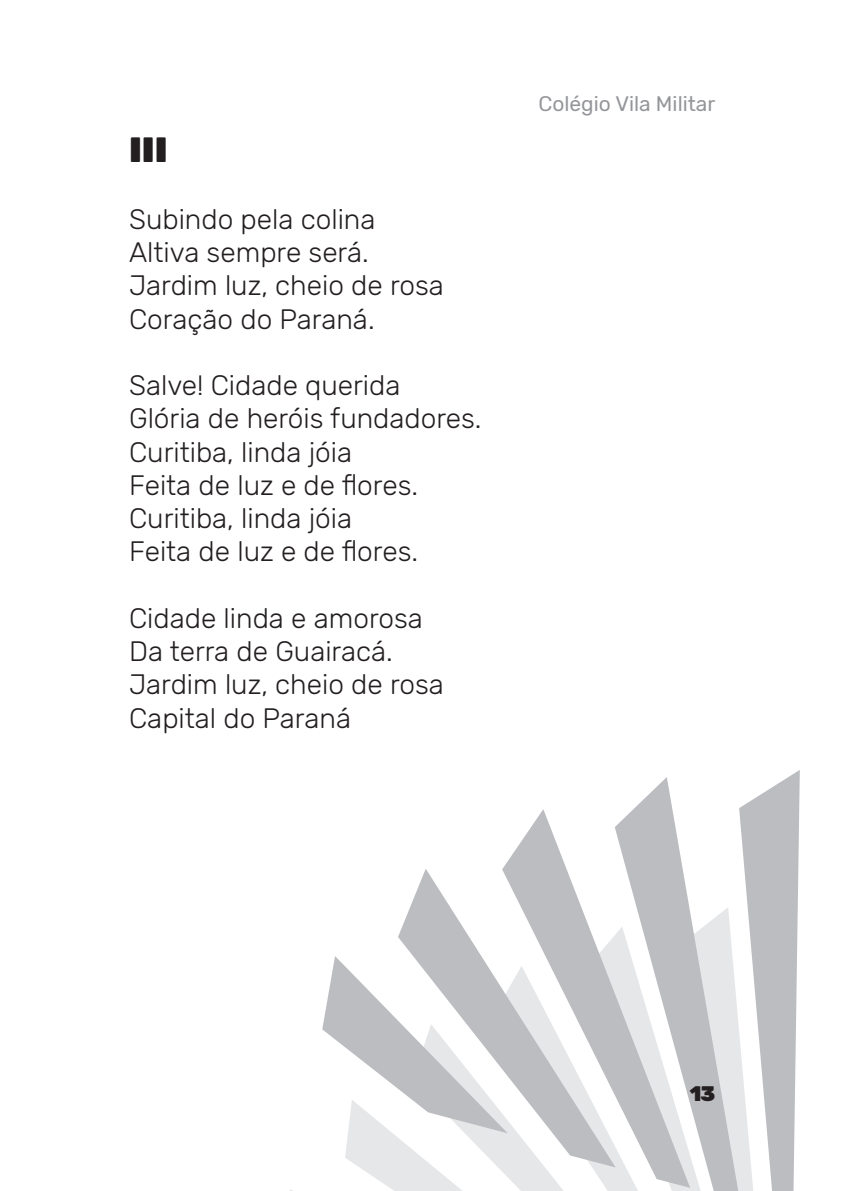
<style>
.page{position:relative;width:844px;height:1191px;background:#fff}
.page>*{position:absolute;margin:0;border:0;box-sizing:border-box;transform-origin:0 0}
.t1{font:900 35px "Rubik";color:#231f20}
.t2{font:300 28px/33.2px "Rubik";color:#231f20}
.t3{font:21px "Rubik";color:#939598}
.t4{font:900 21px "Rubik";color:#231f20}
</style>
<div class="page">
<svg style="left:322px;top:770px;width:477px;height:421px"></svg>
<p class="t1" style="left:129px;top:129px;width:40px">III</p>
<p class="t2" style="left:129px;top:203px;width:316px">Subindo pela colina<br>Altiva sempre será.<br>Jardim luz, cheio de rosa<br>Coração do Paraná.</p>
<p class="t2" style="left:129px;top:369px;width:354px">Salve! Cidade querida<br>Glória de heróis fundadores.<br>Curitiba, linda jóia<br>Feita de luz e de flores.<br>Curitiba, linda jóia<br>Feita de luz e de flores.</p>
<p class="t2" style="left:129px;top:602px;width:316px">Cidade linda e amorosa<br>Da terra de Guairacá.<br>Jardim luz, cheio de rosa<br>Capital do Paraná</p>
<p class="t3" style="left:538px;top:92px;width:178px">Colégio Vila Militar</p>
<p class="t4" style="left:689px;top:1081px;width:27px">13</p>
</div>
